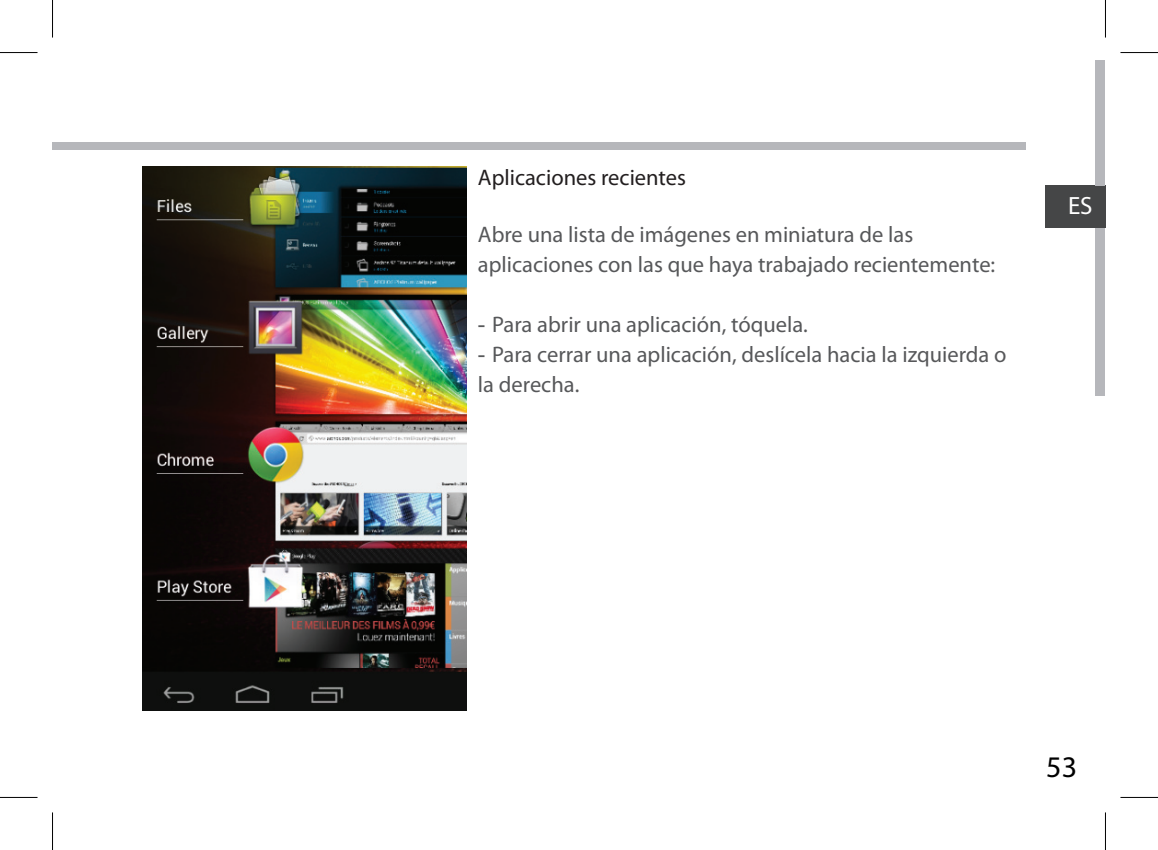
<style>
.page{position:relative;width:1158px;height:850px;background:#fff}
.page>*{position:absolute;margin:0;border:0;box-sizing:border-box;transform-origin:0 0}
.t1{font:30px "Myriad Pro";color:#000}
.t2{font:25px "Myriad Pro";color:#fff}
.t3{font:22.5px/30px "Myriad Pro";color:#57585a}
.t4{font:22.5px "Myriad Pro";color:#231f20}
.s1{font-family:"Arial"}
</style>
<div class="page">
<img style="left:142px;top:166px;width:324px;height:544px">
<div style="left:52px;top:142px;width:973px;height:8px;background:#b6b7bb"></div>
<div style="left:1095px;top:228px;width:10px;height:43px;background:#b6b7bb"></div>
<div style="left:1045px;top:185px;width:60px;height:43px;background:#454647"></div>
<div style="left:1095px;top:143px;width:10px;height:43px;background:#b6b7bb"></div>
<div style="left:1095px;top:60px;width:10px;height:42px;background:#b6b7bb"></div>
<div style="left:1095px;top:268px;width:10px;height:43px;background:#b6b7bb"></div>
<div style="left:1095px;top:100px;width:10px;height:42px;background:#b6b7bb"></div>
<div style="left:1095px;top:128px;width:10px;height:43px;background:#b6b7bb"></div>
<div style="left:1095px;top:311px;width:10px;height:42px;background:#b6b7bb"></div>
<div style="left:1094px;top:353px;width:10px;height:43px;background:#b6b7bb"></div>
<hr style="left:0;top:52px;width:38px;height:1px;background:#000">
<hr style="left:1120px;top:52px;width:37px;height:1px;background:#000">
<hr style="left:0;top:796px;width:38px;height:1px;background:#000">
<hr style="left:1120px;top:796px;width:37px;height:1px;background:#000">
<hr style="left:52px;top:0;width:1px;height:38px;background:#000">
<hr style="left:52px;top:812px;width:1px;height:37px;background:#000">
<hr style="left:1104px;top:0;width:1px;height:38px;background:#000">
<hr style="left:1104px;top:812px;width:1px;height:37px;background:#000">
<p class="t4" style="left:478px;top:163px;width:210px">Aplicaciones recientes</p>
<p class="t3" style="left:478px;top:219px;width:519px">Abre una lista de imágenes en miniatura de las aplicaciones con las que haya trabajado recientemente:</p>
<p class="t3" style="left:478px;top:309px;width:331px"><span class="s1">-</span> Para abrir una aplicación, tóquela.</p>
<p class="t3" style="left:478px;top:339px;width:530px"><span class="s1">-</span> Para cerrar una aplicación, deslícela hacia la izquierda o la derecha.</p>
<p class="t2" style="left:1067px;top:189px;width:26px">ES</p>
<h1 class="t1" style="left:1046px;top:747px;width:32px">53</h1>
</div>
